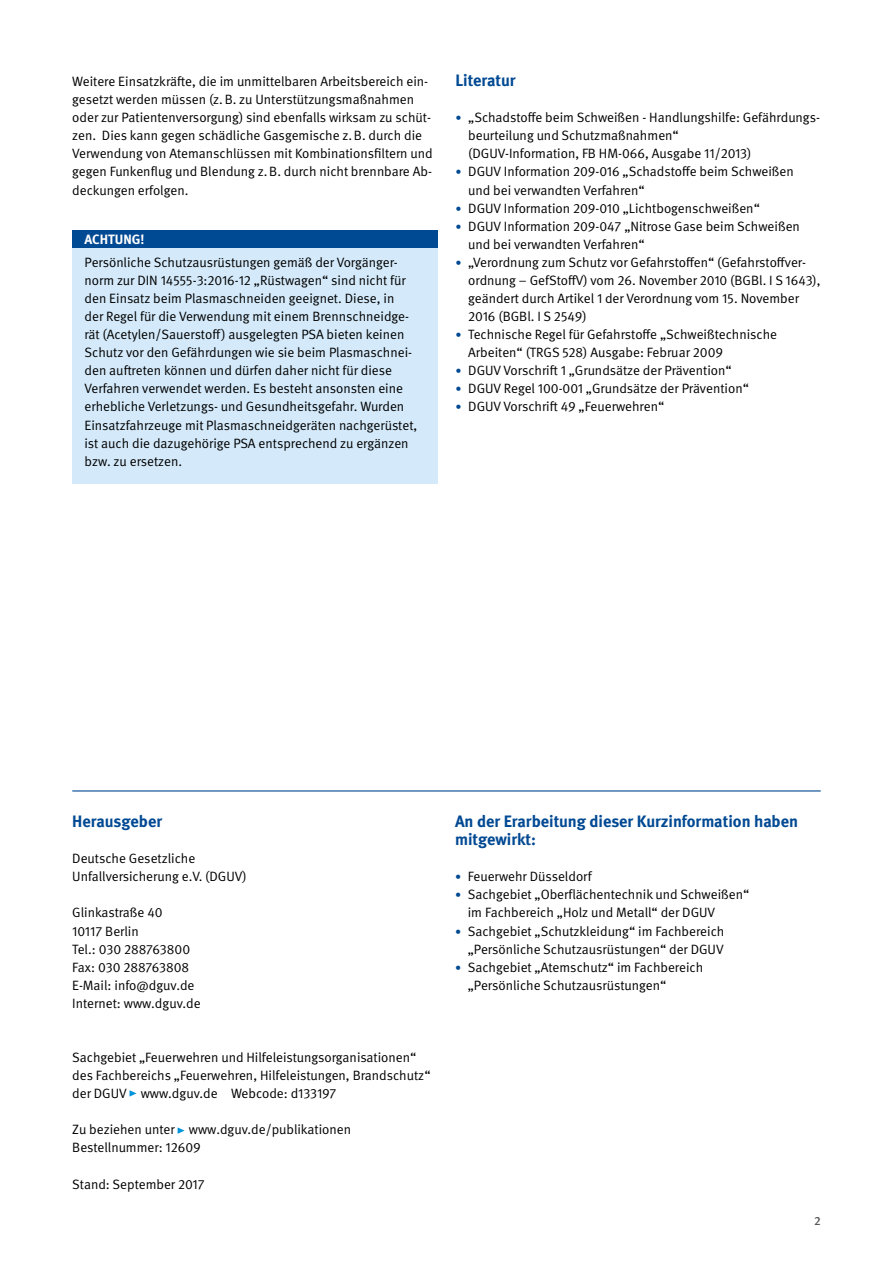
<style>
.page{position:relative;width:893px;height:1263px;background:#fff}
.page>*{position:absolute;margin:0;border:0;box-sizing:border-box;transform-origin:0 0}
.H2_ohne_Zahl{font:700 16.5px/18px "DGUV Meta";color:#004993}
.STG_FT{font:13.5px/18px "DGUV Meta";color:#000}
.FT{font:13.5px/18px "DGUV Meta";color:#000}
.STG_Titel{font:700 13.5px "DGUV Meta";color:#fff}
.t1{font:500 12px "DGUV Meta";color:#565656}
.s1{font-size:12px;color:#004993}
</style>
<div class="page">
<hr style="left:72px;top:790px;width:749px;height:1px;background:#004993">
<svg style="left:130px;top:1090px;width:6px;height:6px"></svg>
<svg style="left:178px;top:1127px;width:7px;height:7px"></svg>
<div style="left:72px;top:230px;width:365px;height:19px;background:#004993"></div>
<div style="left:72px;top:249px;width:365px;height:235px;background:#d4eafa"></div>
<p class="FT" style="left:72px;top:73px;width:362px">Weitere Einsatzkräfte, die im unmittelbaren Arbeitsbereich ein&shy;gesetzt werden müssen (z.B. zu Unterstützungsmaßnahmen oder zur Patientenversorgung) sind ebenfalls wirksam zu schüt&shy;zen. Dies kann gegen schädliche Gasgemische z.B. durch die Verwendung von Atemanschlüssen mit Kombinationsfiltern und gegen Funkenflug und Blendung z.B. durch nicht brennbare Ab&shy;deckungen erfolgen.</p>
<h2 class="H2_ohne_Zahl" style="left:455px;top:72px;width:61px">Literatur</h2>
<p class="STG_FT" style="left:468px;top:109px;width:353px;text-indent:-13px"><span class="s1">•</span> „Schadstoffe beim Schweißen - Handlungshilfe: Gefährdungs&shy;beurteilung und Schutzmaßnahmen“<br>(DGUV-Information, FB HM-066, Ausgabe 11/2013)</p>
<p class="STG_FT" style="left:468px;top:163px;width:327px;text-indent:-13px"><span class="s1">•</span> DGUV Information 209-016 „Schadstoffe beim Schweißen und bei verwandten Verfahren“</p>
<p class="STG_FT" style="left:455px;top:199px;width:306px"><span class="s1">•</span> DGUV Information 209-010 „Lichtbogenschweißen“</p>
<p class="STG_FT" style="left:468px;top:217px;width:333px;text-indent:-13px"><span class="s1">•</span> DGUV Information 209-047 „Nitrose Gase beim Schweißen und bei verwandten Verfahren“</p>
<p class="STG_FT" style="left:468px;top:253px;width:354px;text-indent:-13px"><span class="s1">•</span> „Verordnung zum Schutz vor Gefahrstoffen“ (Gefahrstoffver&shy;ordnung – GefStoffV) vom 26. November 2010 (BGBl. I S 1643), geändert durch Artikel 1 der Verordnung vom 15. November 2016 (BGBl. I S 2549)</p>
<p class="STG_FT" style="left:468px;top:326px;width:310px;text-indent:-13px"><span class="s1">•</span> Technische Regel für Gefahrstoffe „Schweißtechnische<br>Arbeiten“ (TRGS 528) Ausgabe: Februar 2009</p>
<p class="STG_FT" style="left:455px;top:362px;width:278px"><span class="s1">•</span> DGUV Vorschrift 1 „Grundsätze der Prävention“</p>
<p class="STG_FT" style="left:455px;top:380px;width:295px"><span class="s1">•</span> DGUV Regel 100-001 „Grundsätze der Prävention“</p>
<p class="STG_FT" style="left:455px;top:398px;width:210px"><span class="s1">•</span> DGUV Vorschrift 49 „Feuerwehren“</p>
<p class="STG_Titel" style="left:85px;top:232px;width:61px">ACHTUNG!</p>
<p class="STG_FT" style="left:85px;top:253px;width:334px">Persönliche Schutzausrüstungen gemäß der Vorgänger&shy;norm zur DIN 14555-3:2016-12 „Rüstwagen“ sind nicht für den Einsatz beim Plasmaschneiden geeignet. Diese, in<br>der Regel für die Verwendung mit einem Brennschneidge&shy;rät (Acetylen/Sauerstoff) ausgelegten PSA bieten keinen Schutz vor den Gefährdungen wie sie beim Plasmaschnei&shy;den auftreten können und dürfen daher nicht für diese Verfahren verwendet werden. Es besteht ansonsten eine erhebliche Verletzungs- und Gesundheitsgefahr. Wurden Einsatzfahrzeuge mit Plasmaschneidgeräten nachgerüstet, ist auch die dazugehörige PSA entsprechend zu ergänzen bzw. zu ersetzen.</p>
<h2 class="H2_ohne_Zahl" style="left:72px;top:813px;width:91px">Herausgeber</h2>
<p class="FT" style="left:72px;top:850px;width:176px">Deutsche Gesetzliche<br>Unfallversicherung e.V. (DGUV)</p>
<p class="FT" style="left:72px;top:904px;width:92px">Glinkastraße 40</p>
<p class="FT" style="left:72px;top:922px;width:68px">10117 Berlin</p>
<p class="FT" style="left:72px;top:940px;width:119px">Tel.: 030 288763800</p>
<p class="FT" style="left:72px;top:958px;width:118px">Fax: 030 288763808</p>
<p class="FT" style="left:72px;top:976px;width:124px">E-Mail: info@dguv.de</p>
<p class="FT" style="left:72px;top:994px;width:130px">Internet: www.dguv.de</p>
<p class="FT" style="left:72px;top:1049px;width:360px">Sachgebiet „Feuerwehren und Hilfeleistungsorganisationen“ des Fachbereichs „Feuerwehren, Hilfeleistungen, Brandschutz“ der DGUV www.dguv.de Webcode: d133197</p>
<p class="FT" style="left:72px;top:1121px;width:280px">Zu beziehen unter www.dguv.de/publikationen</p>
<p class="FT" style="left:72px;top:1139px;width:130px">Bestellnummer: 12609</p>
<p class="FT" style="left:72px;top:1175px;width:134px">Stand: September 2017</p>
<h2 class="H2_ohne_Zahl" style="left:455px;top:813px;width:345px">An der Erarbeitung dieser Kurzinformation haben mitgewirkt:</h2>
<p class="STG_FT" style="left:455px;top:868px;width:138px"><span class="s1">•</span> Feuerwehr Düsseldorf</p>
<p class="STG_FT" style="left:468px;top:886px;width:283px;text-indent:-13px"><span class="s1">•</span> Sachgebiet „Oberflächentechnik und Schweißen“ im Fachbereich „Holz und Metall“ der DGUV</p>
<p class="STG_FT" style="left:455px;top:922px;width:271px;text-align:right"><span class="s1">•</span> Sachgebiet „Schutzkleidung“ im Fachbereich „Persönliche Schutzausrüstungen“ der DGUV</p>
<p class="STG_FT" style="left:468px;top:958px;width:237px;text-indent:-13px"><span class="s1">•</span> Sachgebiet „Atemschutz“ im Fachbereich „Persönliche Schutzausrüstungen“</p>
<p class="t1" style="left:814px;top:1213px;width:8px">2</p>
</div>
